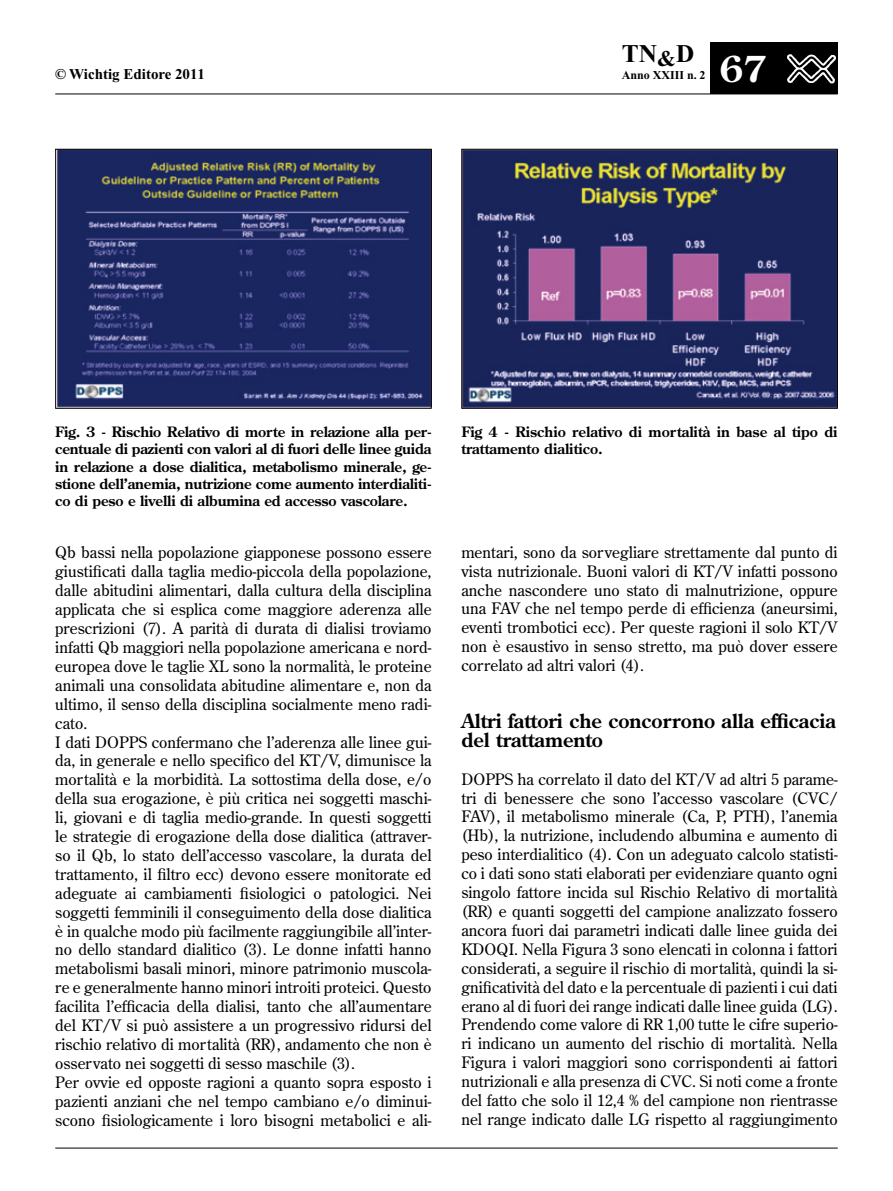
<style>
.page{position:relative;width:893px;height:1191px;background:#fff}
.page>*{position:absolute;margin:0;border:0;box-sizing:border-box;transform-origin:0 0}
.t1{font:700 36px "Century Old Style";color:#fff}
.t2{font:700 25.5px "Times New Roman";color:#000}
.t3{font:700 19.5px/18.9px "Century Old Style";color:#000}
.t4{font:15.75px/18.9px "Century Old Style";color:#000;text-align:justify}
.t5{font:700 15px "Times New Roman";color:#000}
.t6{font:700 14.25px/17.2px "Century Old Style";color:#000;text-align:justify}
.t7{font:700 12px "Times New Roman";color:#000}
</style>
<div class="page">
<hr style="left:55px;top:94px;width:783px;height:1px;background:#000">
<div style="left:710px;top:43px;width:128px;height:51px;background:#000"></div>
<img style="left:787px;top:54px;width:49px;height:30px">
<hr style="left:55px;top:1147px;width:783px;height:1px;background:#000">
<img style="left:57px;top:151px;width:373px;height:256px">
<div style="left:55px;top:149px;width:377px;height:260px;border:1px solid #000"></div>
<img style="left:463px;top:151px;width:373px;height:256px">
<div style="left:461px;top:149px;width:377px;height:260px;border:1px solid #000"></div>
<h2 class="t2" style="left:622px;top:39px;width:74px">TN<sub>&amp;</sub>D</h2>
<p class="t5" style="left:55px;top:66px;width:151px">© Wichtig Editore 2011</p>
<p class="t7" style="left:622px;top:68px;width:85px">Anno XXIII n. 2</p>
<h1 class="t1" style="left:719px;top:45px;width:49px">67</h1>
<p class="t6" style="left:55px;top:423px;width:378px">Fig. 3 - Rischio Relativo di morte in relazione alla per&shy;centuale di pazienti con valori al di fuori delle linee guida in relazione a dose dialitica, metabolismo minerale, ge&shy;stione dell’anemia, nutrizione come aumento interdialiti&shy;co di peso e livelli di albumina ed accesso vascolare.</p>
<p class="t6" style="left:461px;top:423px;width:378px">Fig 4 - Rischio relativo di mortalità in base al tipo di trattamento dialitico.</p>
<p class="t4" style="left:55px;top:543px;width:378px;text-align:left">Qb bassi nella popolazione giapponese possono essere giustificati dalla taglia medio-piccola della popolazione, dalle abitudini alimentari, dalla cultura della disciplina applicata che si esplica come maggiore aderenza alle prescrizioni (7). A parità di durata di dialisi troviamo infatti Qb maggiori nella popolazione americana e nord&shy;europea dove le taglie XL sono la normalità, le proteine animali una consolidata abitudine alimentare e, non da ultimo, il senso della disciplina socialmente meno radi&shy;cato.<br>I dati DOPPS confermano che l’aderenza alle linee gui&shy;da, in generale e nello specifico del KT/V, dimunisce la mortalità e la morbidità. La sottostima della dose, e/o della sua erogazione, è più critica nei soggetti maschi&shy;li, giovani e di taglia medio-grande. In questi soggetti le strategie di erogazione della dose dialitica (attraver&shy;so il Qb, lo stato dell’accesso vascolare, la durata del trattamento, il filtro ecc) devono essere monitorate ed adeguate ai cambiamenti fisiologici o patologici. Nei soggetti femminili il conseguimento della dose dialitica è in qualche modo più facilmente raggiungibile all’inter&shy;no dello standard dialitico (3). Le donne infatti hanno metabolismi basali minori, minore patrimonio muscola&shy;re e generalmente hanno minori introiti proteici. Questo facilita l’efficacia della dialisi, tanto che all’aumentare del KT/V si può assistere a un progressivo ridursi del rischio relativo di mortalità (RR), andamento che non è osservato nei soggetti di sesso maschile (3).<br>Per ovvie ed opposte ragioni a quanto sopra esposto i pazienti anziani che nel tempo cambiano e/o diminui&shy;scono fisiologicamente i loro bisogni metabolici e ali-</p>
<p class="t4" style="left:461px;top:542px;width:378px">mentari, sono da sorvegliare strettamente dal punto di vista nutrizionale. Buoni valori di KT/V infatti possono anche nascondere uno stato di malnutrizione, oppure una FAV che nel tempo perde di efficienza (aneursimi, eventi trombotici ecc). Per queste ragioni il solo KT/V non è esaustivo in senso stretto, ma può dover essere correlato ad altri valori (4).</p>
<p class="t3" style="left:461px;top:711px;width:376px">Altri fattori che concorrono alla efficacia del trattamento</p>
<p class="t4" style="left:461px;top:769px;width:378px">DOPPS ha correlato il dato del KT/V ad altri 5 parame&shy;tri di benessere che sono l’accesso vascolare (CVC/ FAV), il metabolismo minerale (Ca, P, PTH), l’anemia (Hb), la nutrizione, includendo albumina e aumento di peso interdialitico (4). Con un adeguato calcolo statisti&shy;co i dati sono stati elaborati per evidenziare quanto ogni singolo fattore incida sul Rischio Relativo di mortalità (RR) e quanti soggetti del campione analizzato fossero ancora fuori dai parametri indicati dalle linee guida dei KDOQI. Nella Figura 3 sono elencati in colonna i fattori considerati, a seguire il rischio di mortalità, quindi la si&shy;gnificatività del dato e la percentuale di pazienti i cui dati erano al di fuori dei range indicati dalle linee guida (LG).<br>Prendendo come valore di RR 1,00 tutte le cifre superio&shy;ri indicano un aumento del rischio di mortalità. Nella Figura i valori maggiori sono corrispondenti ai fattori nutrizionali e alla presenza di CVC. Si noti come a fronte del fatto che solo il 12,4 % del campione non rientrasse nel range indicato dalle LG rispetto al raggiungimento</p>
</div>
